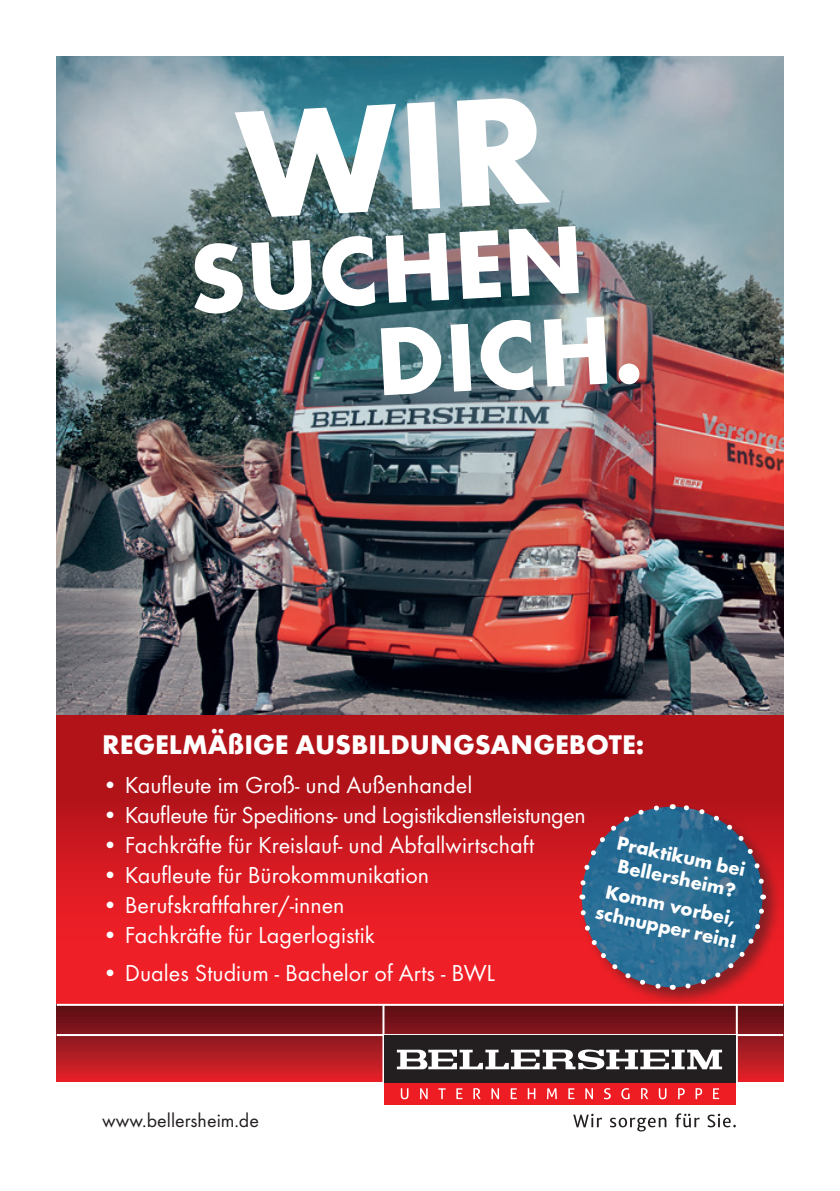
<style>
.page{position:relative;width:840px;height:1191px;background:#fff}
.page>*{position:absolute;margin:0;border:0;box-sizing:border-box;transform-origin:0 0}
.t1{font:700 100.4px/92px "Futura T";color:#fff}
.t2{font:700 28px "Futura T";color:#fff}
.t3{font:24px "Futura T";color:#fff}
.t4{font:24px "Futura T";letter-spacing:-.02em;color:#fff}
.t5{font:700 20px/22px "Futura T";color:#fff}
.t6{font:20px "Futura T";color:#231f20}
</style>
<div class="page">
<svg style="left:57px;top:714px;width:725px;height:289px;background:#cc181f"></svg>
<img style="left:57px;top:657px;width:725px;height:57px">
<img style="left:57px;top:57px;width:725px;height:600px">
<div style="left:57px;top:1004px;width:725px;height:77px;background:linear-gradient(to bottom,#540f15,#e2242c)"></div>
<hr style="left:57px;top:1034px;width:725px;height:2px;background:#fff">
<hr style="left:57px;top:1003px;width:725px;height:2px;background:#fff">
<hr style="left:735px;top:1005px;width:2px;height:80px;background:#fff">
<hr style="left:382px;top:1005px;width:2px;height:80px;background:#fff">
<svg style="left:573px;top:1113px;width:28px;height:14px"></svg>
<svg style="left:610px;top:1117px;width:56px;height:14px"></svg>
<svg style="left:675px;top:1113px;width:24px;height:14px"></svg>
<svg style="left:707px;top:1113px;width:28px;height:14px"></svg>
<div style="left:384px;top:1082px;width:351px;height:22px;background:#ee1d23"></div>
<div style="left:384px;top:1035px;width:351px;height:47px;background:#231f20"></div>
<svg style="left:396px;top:1049px;width:325px;height:20px"></svg>
<svg style="left:400px;top:1088px;width:8px;height:11px"></svg>
<svg style="left:420px;top:1088px;width:7px;height:11px"></svg>
<svg style="left:438px;top:1088px;width:7px;height:11px"></svg>
<svg style="left:456px;top:1088px;width:6px;height:11px"></svg>
<svg style="left:473px;top:1088px;width:7px;height:11px"></svg>
<svg style="left:491px;top:1088px;width:7px;height:11px"></svg>
<svg style="left:510px;top:1088px;width:6px;height:11px"></svg>
<svg style="left:527px;top:1088px;width:8px;height:11px"></svg>
<svg style="left:546px;top:1088px;width:10px;height:11px"></svg>
<svg style="left:568px;top:1088px;width:6px;height:11px"></svg>
<svg style="left:585px;top:1088px;width:7px;height:11px"></svg>
<svg style="left:604px;top:1088px;width:6px;height:11px"></svg>
<svg style="left:621px;top:1088px;width:8px;height:11px"></svg>
<svg style="left:641px;top:1088px;width:7px;height:11px"></svg>
<svg style="left:658px;top:1088px;width:8px;height:11px"></svg>
<svg style="left:678px;top:1088px;width:6px;height:11px"></svg>
<svg style="left:695px;top:1088px;width:6px;height:11px"></svg>
<svg style="left:713px;top:1088px;width:5px;height:11px"></svg>
<div style="left:577px;top:802px;width:204px;height:204px;background:#231f20;opacity:.5"></div>
<img style="left:581px;top:806px;width:181px;height:181px;border-radius:90px">
<svg style="left:681px;top:894px;width:86px;height:97px;background:#575975"></svg>
<svg style="left:671px;top:801px;width:95px;height:86px;background:#57536f"></svg>
<svg style="left:576px;top:802px;width:86px;height:97px;background:#5d5471"></svg>
<svg style="left:577px;top:907px;width:95px;height:85px;background:#685976"></svg>
<svg style="left:234px;top:96px;width:316px;height:122px;background:#6f939a"></svg>
<h1 class="t1" style="left:368px;top:224px;width:269px;text-indent:-182px;rotate:-3deg">SUCHEN<br>DICH.</h1>
<p class="t2" style="left:102px;top:728px;width:543px">REGELMÄßIGE AUSBILDUNGSANGEBOTE:</p>
<p class="t3" style="left:102px;top:770px;width:371px">• Kaufleute im Groß- und Außenhandel</p>
<p class="t4" style="left:102px;top:800px;width:485px">• Kaufleute für Speditions- und Logistikdienstleistungen</p>
<p class="t3" style="left:102px;top:830px;width:433px">• Fachkräfte für Kreislauf- und Abfallwirtschaft</p>
<p class="t3" style="left:102px;top:860px;width:328px">• Kaufleute für Bürokommunikation</p>
<p class="t3" style="left:102px;top:890px;width:244px">• Berufskraftfahrer/-innen</p>
<p class="t3" style="left:102px;top:920px;width:274px">• Fachkräfte für Lagerlogistik</p>
<p class="t3" style="left:102px;top:959px;width:394px">• Duales Studium - Bachelor of Arts - BWL</p>
<p class="t5" style="left:619px;top:832px;width:132px;rotate:12deg">Praktikum bei<br>Bellersheim?</p>
<p class="t5" style="left:602px;top:879px;width:145px;rotate:12deg">Komm vorbei, schnupper rein!</p>
<p class="t6" style="left:102px;top:1109px;width:158px">www.bellersheim.de</p>
</div>
